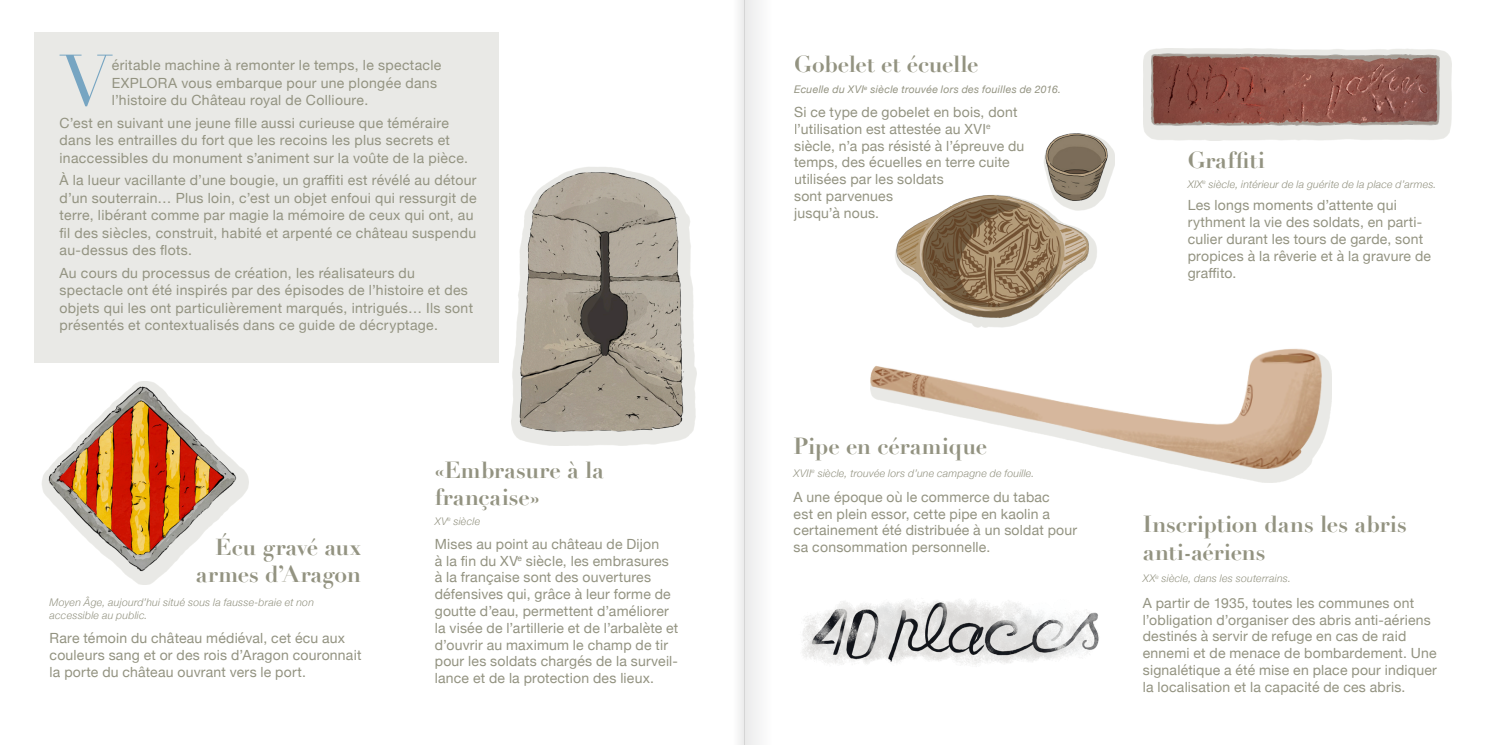
<style>
.page{position:relative;width:1489px;height:745px;background:#fff}
.page>*{position:absolute;margin:0;border:0;box-sizing:border-box;transform-origin:0 0}
.texte_intro{font:71.05px "Didot";color:#77a5c2}
.Titre_objet{font:700 22.75px/27.3px "Didot";color:#939381}
.Légende_objet{font:14px/16.8px "Helvetica Neue";letter-spacing:.015em;color:#939381}
.texte_intro_copie{font:14px/17.5px "Helvetica Neue";letter-spacing:.025em;color:#939381}
.texte_intro-2{font:14px/17.5px "Helvetica Neue";letter-spacing:.025em;color:#939381}
.datation_objet{font:italic 300 10.5px "Helvetica Neue";letter-spacing:.025em;color:#939381}
.Titre_objet-2{font:italic 300 10.5px/12.6px "Helvetica Neue";letter-spacing:.02em;color:#939381}
.datation_objet-2{font:italic 10.5px "Helvetica Neue";letter-spacing:.025em;color:#939381}
</style>
<div class="page">
<div style="left:35px;top:32px;width:464px;height:330px;background:#e9e9e6"></div>
<div style="left:42px;top:380px;width:207px;height:204px;background:#939381;opacity:.2"></div>
<img style="left:45px;top:380px;width:194px;height:192px">
<img style="left:895px;top:133px;width:220px;height:194px">
<div style="left:1143px;top:48px;width:308px;height:93px;background:#e9e9e6"></div>
<img style="left:1151px;top:54px;width:287px;height:72px">
<img style="left:870px;top:348px;width:462px;height:135px">
<img style="left:802px;top:600px;width:297px;height:65px">
<div style="left:511px;top:166px;width:186px;height:279px;background:#939381;opacity:.2"></div>
<img style="left:512px;top:166px;width:177px;height:270px">
<div style="left:723px;top:0;width:21px;height:744px;background:linear-gradient(to bottom,#fafbfb,#fafbfb)"></div>
<div style="left:744px;top:0;width:50px;height:744px;background:linear-gradient(to right,#eee,#fff)"></div>
<p class="texte_intro" style="left:60px;top:38px;width:53px">V</p>
<p class="texte_intro-2" style="left:112px;top:57px;width:331px">éritable machine à remonter le temps, le spectacle<br>EXPLORA vous embarque pour une plongée dans l’histoire du Château royal de Collioure.</p>
<p class="texte_intro_copie" style="left:60px;top:115px;width:410px">C’est en suivant une jeune fille aussi curieuse que téméraire dans les entrailles du fort que les recoins les plus secrets et inaccessibles du monument s’animent sur la voûte de la pièce.</p>
<p class="texte_intro_copie" style="left:60px;top:172px;width:418px">À la lueur vacillante d’une bougie, un graffiti est révélé au détour d’un souterrain… Plus loin, c’est un objet enfoui qui ressurgit de terre, libérant comme par magie la mémoire de ceux qui ont, au fil des siècles, construit, habité et arpenté ce château suspendu au-dessus des flots.</p>
<p class="texte_intro_copie" style="left:60px;top:265px;width:415px">Au cours du processus de création, les réalisateurs du spectacle ont été inspirés par des épisodes de l’histoire et des objets qui les ont particulièrement marqués, intrigués… Ils sont présentés et contextualisés dans ce guide de décryptage.</p>
<p class="Titre_objet" style="left:196px;top:533px;width:167px;text-align:right">Écu gravé aux armes d’Aragon</p>
<p class="Titre_objet-2" style="left:50px;top:595px;width:266px">Moyen Âge, aujourd’hui situé sous la fausse-braie et non accessible au public.</p>
<p class="Légende_objet" style="left:50px;top:630px;width:313px">Rare témoin du château médiéval, cet écu aux couleurs sang et or des rois d’Aragon couronnait la porte du château ouvrant vers le port.</p>
<p class="Titre_objet" style="left:435px;top:456px;width:171px">«Embrasure à la française»</p>
<p class="datation_objet" style="left:435px;top:512px;width:47px">XV<sup>e</sup> siècle</p>
<p class="Légende_objet" style="left:435px;top:536px;width:245px">Mises au point au château de Dijon<br>à la fin du XV<sup>e</sup> siècle, les embrasures à la française sont des ouvertures défensives qui, grâce à leur forme de goutte d’eau, permettent d’améliorer la visée de l’artillerie et de l’arbalète et d’ouvrir au maximum le champ de tir pour les soldats chargés de la surveil&shy;lance et de la protection des lieux.</p>
<p class="Titre_objet" style="left:794px;top:50px;width:186px">Gobelet et écuelle</p>
<p class="datation_objet-2" style="left:794px;top:82px;width:268px">Ecuelle du XVI<sup>e</sup> siècle trouvée lors des fouilles de 2016.</p>
<p class="Légende_objet" style="left:794px;top:104px;width:232px">Si ce type de gobelet en bois, dont l’utilisation est attestée au XVI<sup>e </sup>siècle, n’a pas résisté à l’épreuve du temps, des écuelles en terre cuite utilisées par les soldats</p>
<p class="Légende_objet" style="left:794px;top:188px;width:100px">sont parvenues</p>
<p class="Légende_objet" style="left:794px;top:205px;width:86px">jusqu’à nous.</p>
<p class="Titre_objet" style="left:793px;top:432px;width:195px">Pipe en céramique</p>
<p class="datation_objet" style="left:793px;top:464px;width:242px">XVII<sup>e</sup> siècle, trouvée lors d’une campagne de fouille.</p>
<p class="Légende_objet" style="left:793px;top:489px;width:285px">A une époque où le commerce du tabac<br>est en plein essor, cette pipe en kaolin a certainement été distribuée à un soldat pour sa consommation personnelle.</p>
<p class="Titre_objet" style="left:1187px;top:146px;width:79px">Graffiti</p>
<p class="datation_objet" style="left:1187px;top:175px;width:250px">XIX<sup>e</sup> siècle, intérieur de la guérite de la place d’armes.</p>
<p class="Légende_objet" style="left:1187px;top:198px;width:245px">Les longs moments d’attente qui rythment la vie des soldats, en parti&shy;culier durant les tours de garde, sont propices à la rêverie et à la gravure de graffito.</p>
<p class="Titre_objet" style="left:1142px;top:510px;width:265px">Inscription dans les abris anti-aériens</p>
<p class="datation_objet" style="left:1142px;top:570px;width:150px">XX<sup>e</sup> siècle, dans les souterrains.</p>
<p class="Légende_objet" style="left:1142px;top:595px;width:295px">A partir de 1935, toutes les communes ont l’obligation d’organiser des abris anti-aériens destinés à servir de refuge en cas de raid ennemi et de menace de bombardement. Une signalétique a été mise en place pour indiquer la localisation et la capacité de ces abris.</p>
</div>
